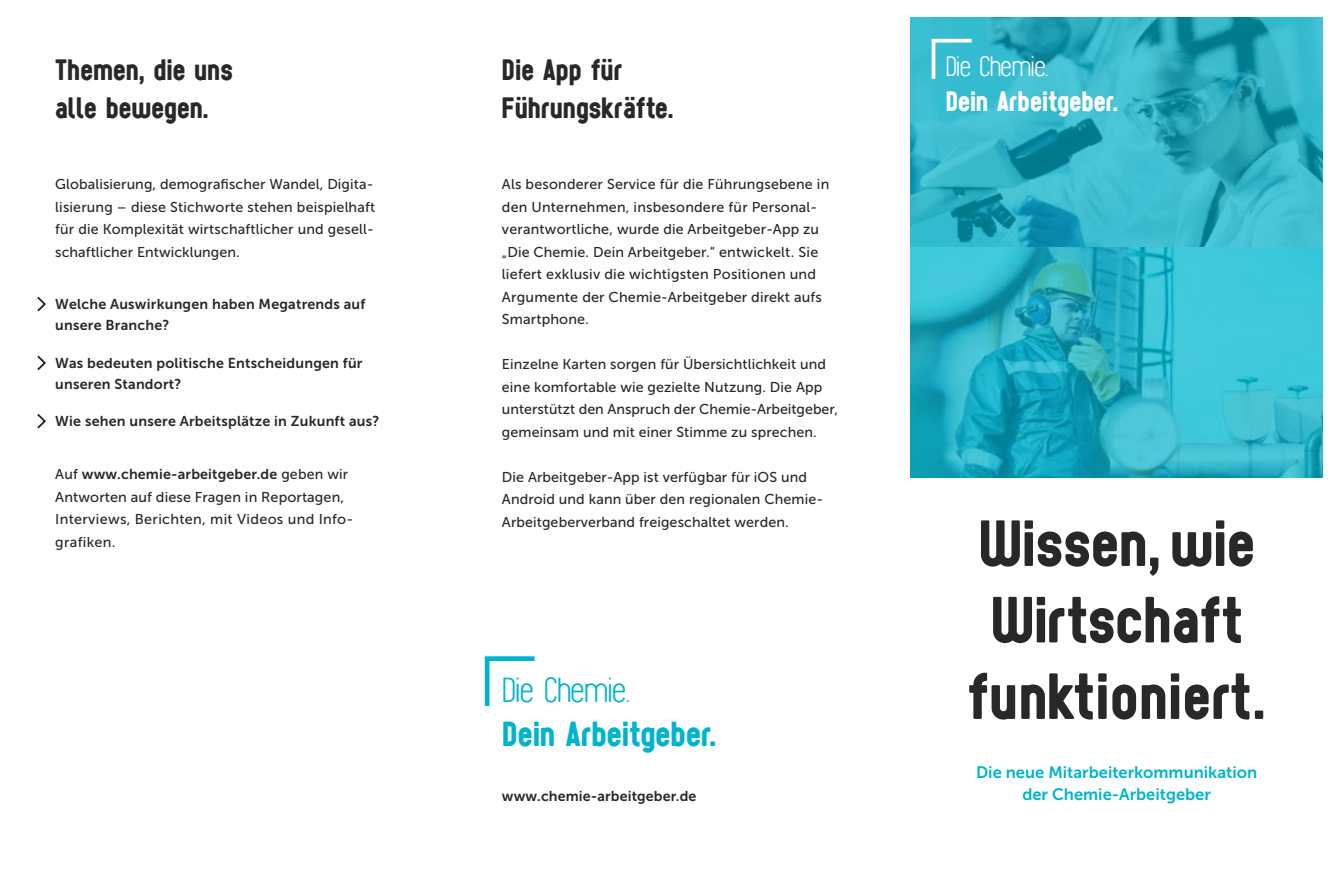
<style>
.page{position:relative;width:1340px;height:893px;background:#fff}
.page>*{position:absolute;margin:0;border:0;box-sizing:border-box;transform-origin:0 0}
.t1{font:67.5px/76.5px "Sugo";color:#282828;text-align:center}
.t2{font:36.3px "Sugo";color:#00b4cd}
.t3{font:200 36.3px "Sugo";letter-spacing:-.01em;color:#00b4cd}
.t4{font:30.75px/37.5px "Sugo";color:#282828}
.t5{font:29.25px "Sugo";color:#fff}
.t6{font:200 29.25px "Sugo";letter-spacing:-.01em;color:#fff}
.t7{font:16.5px/22.5px "Museo Sans 700";color:#00b4cd;text-align:center}
.t8{font:14.25px/22.5px "Museo Sans 500";letter-spacing:.01em;color:#282828}
.t9{font:14.25px/21px "Museo Sans 700";letter-spacing:.015em;color:#282828}
.s1{font-family:"Museo Sans 500"}
</style>
<div class="page">
<svg style="left:910px;top:17px;width:412px;height:460px;background:#2eb2c5"></svg>
<svg style="left:929px;top:37px;width:46px;height:46px;background:#4fc4d6"></svg>
<svg style="left:38px;top:297px;width:7px;height:14px"></svg>
<svg style="left:38px;top:356px;width:7px;height:14px"></svg>
<svg style="left:38px;top:414px;width:7px;height:14px"></svg>
<svg style="left:484px;top:656px;width:51px;height:50px"></svg>
<h3 class="t4" style="left:55px;top:51px;width:179px">Themen, die uns alle bewegen.</h3>
<p class="t8" style="left:55px;top:173px;width:321px">Globalisierung, demografischer Wandel, Digita&shy;lisierung – diese Stichworte stehen beispielhaft für die Komplexität wirtschaftlicher und gesell&shy;schaftlicher Entwicklungen.</p>
<p class="t9" style="left:55px;top:294px;width:312px">Welche Auswirkungen haben Megatrends auf unsere Branche?</p>
<p class="t9" style="left:55px;top:352px;width:309px">Was bedeuten politische Entscheidungen für unseren Standort?</p>
<p class="t9" style="left:55px;top:411px;width:325px">Wie sehen unsere Arbeitsplätze in Zukunft aus?</p>
<p class="t9" style="left:55px;top:464px;width:294px"><span class="s1">Auf</span> www.chemie-arbeitgeber.de <span class="s1">geben wir</span></p>
<p class="t8" style="left:55px;top:485px;width:297px">Antworten auf diese Fragen in Reportagen,<br>Interviews, Berichten, mit Videos und Info&shy;grafiken.</p>
<h3 class="t4" style="left:502px;top:51px;width:173px">Die App für<br>Führungskräfte.</h3>
<p class="t8" style="left:502px;top:173px;width:329px">Als besonderer Service für die Führungsebene in den Unternehmen, insbesondere für Personal&shy;verantwortliche, wurde die Arbeitgeber-App zu „Die Chemie. Dein Arbeitgeber.“ entwickelt. Sie liefert exklusiv die wichtigsten Positionen und Argumente der Chemie-Arbeitgeber direkt aufs Smartphone.</p>
<p class="t8" style="left:502px;top:353px;width:337px">Einzelne Karten sorgen für Übersichtlichkeit und eine komfortable wie gezielte Nutzung. Die App unterstützt den Anspruch der Chemie-Arbeitgeber, gemeinsam und mit einer Stimme zu sprechen.</p>
<p class="t8" style="left:502px;top:466px;width:320px">Die Arbeitgeber-App ist verfügbar für iOS und<br>Android und kann über den regionalen Chemie-<br>Arbeitgeberverband freigeschaltet werden.</p>
<h2 class="t3" style="left:502px;top:669px;width:129px">Die Chemie.</h2>
<h2 class="t2" style="left:502px;top:711px;width:216px">Dein Arbeitgeber.</h2>
<p class="t9" style="left:502px;top:786px;width:196px">www.chemie-arbeitgeber.de</p>
<h3 class="t6" style="left:945px;top:49px;width:105px">Die Chemie.</h3>
<h3 class="t5" style="left:945px;top:83px;width:174px">Dein Arbeitgeber.</h3>
<h1 class="t1" style="left:967px;top:504px;width:300px">Wissen, wie<br>Wirtschaft funktioniert.</h1>
<p class="t7" style="left:976px;top:761px;width:282px">Die neue Mitarbeiterkommunikation der Chemie-Arbeitgeber</p>
</div>
